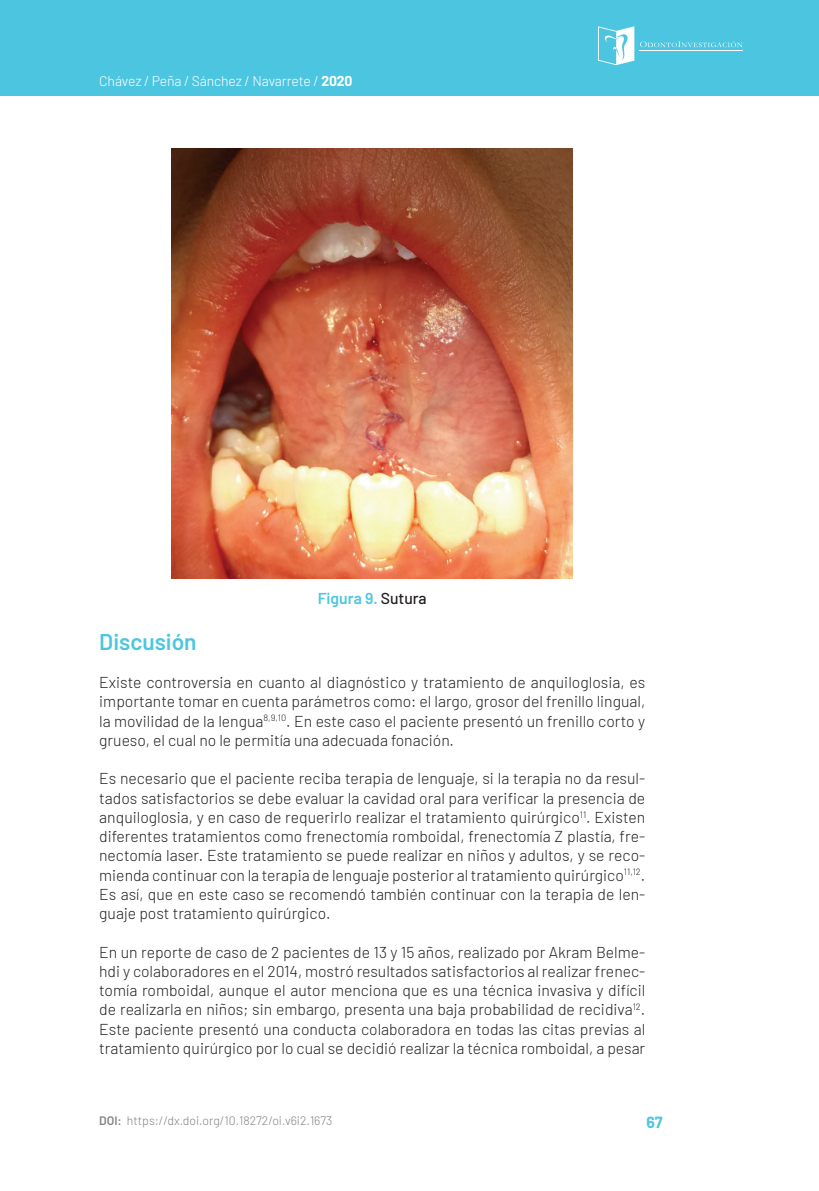
<style>
.page{position:relative;width:819px;height:1191px;background:#fff}
.page>*{position:absolute;margin:0;border:0;box-sizing:border-box;transform-origin:0 0}
.t1{font:600 22.75px "Barlow";color:#4cc6e0}
.t2{font:300 15.75px/19.2px "Barlow";color:#231f20;text-align:justify}
.t3{font:600 15.75px "Barlow";color:#4cc6e0}
.t4{font:700 15.75px "Barlow";color:#4cc6e0}
.t5{font:300 14px "Barlow";letter-spacing:-.01em;color:#fff}
.t6{font:300 12.25px "Barlow";color:#808285}
.s1{font-weight:700}
.s2{font-weight:500;color:#231f20}
.s3{font-weight:600}
</style>
<div class="page">
<div style="left:0;top:0;width:819px;height:96px;background:#4cc6e0"></div>
<svg style="left:640px;top:41px;width:102px;height:6px"></svg>
<hr style="left:639px;top:50px;width:104px;height:1px;background:#fff">
<svg style="left:598px;top:26px;width:36px;height:39px"></svg>
<img style="left:172px;top:149px;width:400px;height:429px">
<p class="t5" style="left:99px;top:71px;width:255px">Chávez / Peña / Sánchez / Navarrete / <span class="s1">2020</span></p>
<p class="t3" style="left:318px;top:587px;width:110px">Figura 9. <span class="s2">Sutura</span></p>
<h1 class="t1" style="left:99px;top:624px;width:99px">Discusión</h1>
<p class="t2" style="left:99px;top:671px;width:547px">Existe controversia en cuanto al diagnóstico y tratamiento de anquiloglosia, es importante tomar en cuenta parámetros como: el largo, grosor del frenillo lingual, la movilidad de la lengua<sup>8,9,10</sup>. En este caso el paciente presentó un frenillo corto y grueso, el cual no le permitía una adecuada fonación.</p>
<p class="t2" style="left:99px;top:768px;width:547px">Es necesario que el paciente reciba terapia de lenguaje, si la terapia no da resul&shy;tados satisfactorios se debe evaluar la cavidad oral para verificar la presencia de anquiloglosia, y en caso de requerirlo realizar el tratamiento quirúrgico<sup>11</sup>. Existen diferentes tratamientos como frenectomía romboidal, frenectomía Z plastía, fre&shy;nectomía laser. Este tratamiento se puede realizar en niños y adultos, y se reco&shy;mienda continuar con la terapia de lenguaje posterior al tratamiento quirúrgico<sup>11,12</sup>.<br>Es así, que en este caso se recomendó también continuar con la terapia de len&shy;guaje post tratamiento quirúrgico.</p>
<p class="t2" style="left:99px;top:941px;width:547px">En un reporte de caso de 2 pacientes de 13 y 15 años, realizado por Akram Belme&shy;hdi y colaboradores en el 2014, mostró resultados satisfactorios al realizar frenec&shy;tomía romboidal, aunque el autor menciona que es una técnica invasiva y difícil de realizarla en niños; sin embargo, presenta una baja probabilidad de recidiva<sup>12</sup>.<br>Este paciente presentó una conducta colaboradora en todas las citas previas al tratamiento quirúrgico por lo cual se decidió realizar la técnica romboidal, a pesar</p>
<p class="t6" style="left:99px;top:1111px;width:235px"><span class="s3">DOI:</span> https://dx.doi.org/10.18272/oi.v6i2.1673</p>
<p class="t4" style="left:646px;top:1110px;width:18px">67</p>
</div>
